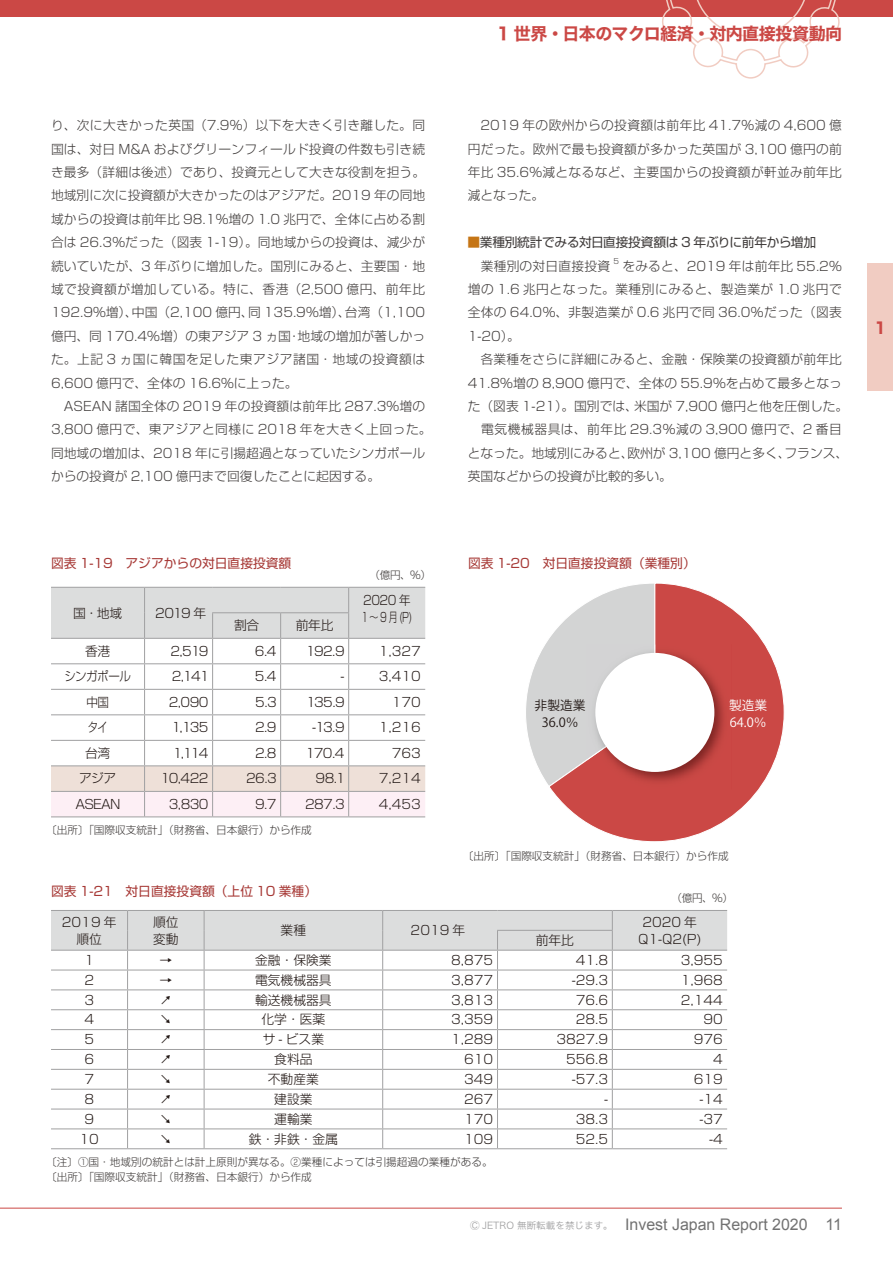
<style>
.page{position:relative;width:893px;height:1263px;background:#fff}
.page>*{position:absolute;margin:0;border:0;box-sizing:border-box;transform-origin:0 0}
.t1{font:16.95px "Hiragino Sans W7";letter-spacing:-.03em;color:#cb4845}
.t2{font:15.9px "Arial";color:#727272}
.t3{font:700 15.9px "Shin Go Pro";color:#cb4845}
.t4{font:300 12.75px/23.4px "Shin Go Pro";letter-spacing:.015em;color:#3f3b3a}
.t5{font:300 12.75px/17px "Shin Go Pro";color:#231916;text-align:center}
.t6{font:12.75px "Shin Go Pro";color:#a73936}
.t7{font:12.75px/23.4px "Shin Go Pro";letter-spacing:-.03em;color:#3f3b3a}
.t8{font:300 12.75px/17px "Shin Go Pro";color:#231916;scale:.9 1}
.t9{font:12.75px/17px "Koz Go Pr 6 N Regular 90 pv RKSJ H";color:#231916;text-align:center}
.t10{font:12.75px/17px "Koz Go Pr 6 N Regular 90 pv RKSJ H";color:#fff}
.t11{font:300 12.75px "Shin Go Pro";color:#231916;scale:.8 1}
.t12{font:300 10.65px/14.9px "Shin Go Pro";color:#3f3b3a}
.t13{font:9.6px "Hiragino Sans W3";color:#a0a0a1}
.t14{font:300 7.5px "Shin Go Pro";color:#3f3b3a}
.s1{color:#c57515}
.s2{font-weight:300}
</style>
<div class="page">
<hr style="left:0;top:1208px;width:842px;height:1px;background:#cb4845">
<div style="left:867px;top:264px;width:26px;height:127px;background:#f1ccc2"></div>
<div style="left:0;top:0;width:893px;height:17px;background:#cb4845"></div>
<svg style="left:662px;top:0;width:178px;height:79px"></svg>
<svg style="left:526px;top:641px;width:22px;height:143px"></svg>
<svg style="left:548px;top:583px;width:237px;height:259px"></svg>
<img style="left:587px;top:644px;width:145px;height:145px">
<img style="left:587px;top:644px;width:68px;height:117px">
<svg style="left:729px;top:699px;width:3px;height:12px"></svg>
<svg style="left:730px;top:717px;width:2px;height:10px"></svg>
<div style="left:595px;top:653px;width:119px;height:119px;background:#fff;border-radius:50%"></div>
<svg style="left:51px;top:587px;width:374px;height:230px"></svg>
<hr style="left:51px;top:1148px;width:77px;height:1px;background:#a0a0a1">
<hr style="left:128px;top:1148px;width:76px;height:1px;background:#a0a0a1">
<hr style="left:204px;top:1148px;width:179px;height:1px;background:#a0a0a1">
<hr style="left:383px;top:1148px;width:114px;height:1px;background:#a0a0a1">
<hr style="left:497px;top:1148px;width:115px;height:1px;background:#a0a0a1">
<hr style="left:612px;top:1148px;width:115px;height:1px;background:#a0a0a1">
<svg style="left:51px;top:910px;width:676px;height:238px"></svg>
<h1 class="t1" style="left:497px;top:21px;width:347px">1 世界・日本のマクロ経済・対内直接投資動向</h1>
<p class="t4" style="left:51px;top:112px;width:388px">り、次に大きかった英国（7.9％）以下を大きく引き離した。同国は、対日 M&amp;A およびグリーンフィールド投資の件数も引き続き最多（詳細は後述）であり、投資元として大きな役割を担う。　地域別に次に投資額が大きかったのはアジアだ。2019 年の同地域からの投資は前年比 98.1％増の 1.0 兆円で、全体に占める割合は 26.3％だった（図表 1-19）。同地域からの投資は、減少が続いていたが、3 年ぶりに増加した。国別にみると、主要国・地域で投資額が増加している。特に、香港（2,500 億円、前年比192.9％増）、中国（2,100 億円、同 135.9％増）、台湾（1,100億円、同 170.4％増）の東アジア 3 ヵ国・地域の増加が著しかった。上記 3 ヵ国に韓国を足した東アジア諸国・地域の投資額は6,600 億円で、全体の 16.6％に上った。<br>　ASEAN 諸国全体の 2019 年の投資額は前年比 287.3％増の3,800 億円で、東アジアと同様に 2018 年を大きく上回った。同地域の増加は、2018 年に引揚超過となっていたシンガポールからの投資が 2,100 億円まで回復したことに起因する。</p>
<p class="t4" style="left:468px;top:112px;width:376px;text-align:justify">　2019 年の欧州からの投資額は前年比 41.7％減の 4,600 億円だった。欧州で最も投資額が多かった英国が 3,100 億円の前年比 35.6％減となるなど、主要国からの投資額が軒並み前年比減となった。</p>
<p class="t7" style="left:467px;top:229px;width:350px"><span class="s1">■</span>業種別統計でみる対日直接投資額は 3 年ぶりに前年から増加<span class="s2">　業種別の対日直接投資</span></p>
<p class="t14" style="left:613px;top:255px;width:7px">5</p>
<p class="t4" style="left:468px;top:253px;width:382px;text-indent:155px">をみると、2019 年は前年比 55.2％増の 1.6 兆円となった。業種別にみると、製造業が 1.0 兆円で全体の 64.0％、非製造業が 0.6 兆円で同 36.0％だった（図表<br>1-20）。<br>　各業種をさらに詳細にみると、金融・保険業の投資額が前年比<br>41.8％増の 8,900 億円で、全体の 55.9％を占めて最多となった（図表 1-21）。国別では、米国が 7,900 億円と他を圧倒した。　電気機械器具は、前年比 29.3％減の 3,900 億円で、2 番目となった。地域別にみると、欧州が 3,100 億円と多く、フランス、英国などからの投資が比較的多い。</p>
<p class="t6" style="left:51px;top:553px;width:242px">図表 1-19　アジアからの対日直接投資額</p>
<p class="t6" style="left:468px;top:553px;width:229px">図表 1-20　対日直接投資額（業種別）</p>
<p class="t12" style="left:369px;top:566px;width:63px">（億円、％）</p>
<p class="t5" style="left:73px;top:603px;width:50px">国・地域</p>
<p class="t5" style="left:155px;top:603px;width:53px">2019 年</p>
<p class="t5" style="left:234px;top:615px;width:27px">割合</p>
<p class="t5" style="left:296px;top:615px;width:39px">前年比</p>
<p class="t8" style="left:361px;top:590px;width:58px">2020 年<br>1～9月(P)</p>
<p class="t5" style="left:85px;top:641px;width:27px">香港</p>
<p class="t5" style="left:171px;top:641px;width:40px">2,519</p>
<p class="t5" style="left:255px;top:641px;width:23px">6.4</p>
<p class="t5" style="left:306px;top:641px;width:40px">192.9</p>
<p class="t5" style="left:379px;top:641px;width:44px">1,327</p>
<p class="t8" style="left:64px;top:666px;width:76px">シンガポール</p>
<p class="t5" style="left:172px;top:666px;width:39px">2,141</p>
<p class="t5" style="left:255px;top:666px;width:23px">5.4</p>
<p class="t5" style="left:341px;top:666px;width:6px">-</p>
<p class="t5" style="left:379px;top:666px;width:44px">3,410</p>
<p class="t8" style="left:87px;top:692px;width:26px">中国</p>
<p class="t5" style="left:169px;top:692px;width:41px">2,090</p>
<p class="t5" style="left:255px;top:692px;width:23px">5.3</p>
<p class="t5" style="left:306px;top:692px;width:40px">135.9</p>
<p class="t5" style="left:392px;top:692px;width:31px">170</p>
<p class="t11" style="left:88px;top:717px;width:26px">タイ</p>
<p class="t5" style="left:171px;top:717px;width:39px">1,135</p>
<p class="t5" style="left:255px;top:717px;width:23px">2.9</p>
<p class="t5" style="left:312px;top:717px;width:34px">-13.9</p>
<p class="t5" style="left:379px;top:717px;width:44px">1,216</p>
<p class="t5" style="left:85px;top:743px;width:27px">台湾</p>
<p class="t5" style="left:173px;top:743px;width:37px">1,114</p>
<p class="t5" style="left:255px;top:743px;width:23px">2.8</p>
<p class="t5" style="left:306px;top:743px;width:40px">170.4</p>
<p class="t5" style="left:392px;top:743px;width:31px">763</p>
<p class="t5" style="left:79px;top:769px;width:39px">アジア</p>
<p class="t5" style="left:160px;top:769px;width:50px">10,422</p>
<p class="t5" style="left:246px;top:769px;width:32px">26.3</p>
<p class="t5" style="left:316px;top:769px;width:32px">98.1</p>
<p class="t5" style="left:379px;top:769px;width:44px">7,214</p>
<p class="t5" style="left:75px;top:794px;width:47px">ASEAN</p>
<p class="t5" style="left:169px;top:794px;width:41px">3,830</p>
<p class="t5" style="left:255px;top:794px;width:23px">9.7</p>
<p class="t5" style="left:305px;top:794px;width:41px">287.3</p>
<p class="t5" style="left:379px;top:794px;width:44px">4,453</p>
<p class="t12" style="left:46px;top:821px;width:267px">〔出所〕「国際収支統計」（財務省、日本銀行）から作成</p>
<p class="t6" style="left:51px;top:880px;width:268px">図表 1-21　対日直接投資額（上位 10 業種）</p>
<p class="t9" style="left:535px;top:697px;width:53px">非製造業<br>36.0％</p>
<p class="t10" style="left:729px;top:697px;width:40px">製造業<br>64.0％</p>
<p class="t12" style="left:463px;top:847px;width:267px">〔出所〕「国際収支統計」（財務省、日本銀行）から作成</p>
<p class="t12" style="left:671px;top:890px;width:63px">（億円、％）</p>
<p class="t5" style="left:62px;top:912px;width:56px">2019 年順位</p>
<p class="t5" style="left:153px;top:912px;width:27px;text-align:left">順位変動</p>
<p class="t5" style="left:281px;top:920px;width:27px">業種</p>
<p class="t5" style="left:411px;top:920px;width:56px">2019 年</p>
<p class="t5" style="left:642px;top:912px;width:56px">2020 年</p>
<p class="t5" style="left:536px;top:930px;width:40px">前年比</p>
<p class="t5" style="left:638px;top:929px;width:65px">Q1-Q2(P)</p>
<p class="t5" style="left:84px;top:950px;width:11px">1</p>
<p class="t5" style="left:159px;top:950px;width:14px">→</p>
<p class="t5" style="left:255px;top:950px;width:78px">金融･保険業</p>
<p class="t5" style="left:451px;top:950px;width:44px">8,875</p>
<p class="t5" style="left:576px;top:950px;width:34px">41.8</p>
<p class="t5" style="left:681px;top:950px;width:44px">3,955</p>
<p class="t5" style="left:84px;top:970px;width:11px">2</p>
<p class="t5" style="left:159px;top:970px;width:14px">→</p>
<p class="t5" style="left:255px;top:970px;width:78px">電気機械器具</p>
<p class="t5" style="left:451px;top:970px;width:44px">3,877</p>
<p class="t5" style="left:572px;top:970px;width:38px">-29.3</p>
<p class="t5" style="left:681px;top:970px;width:44px">1,968</p>
<p class="t5" style="left:84px;top:990px;width:11px">3</p>
<p class="t5" style="left:255px;top:990px;width:78px">輸送機械器具</p>
<p class="t5" style="left:451px;top:990px;width:44px">3,813</p>
<p class="t5" style="left:576px;top:990px;width:34px">76.6</p>
<p class="t5" style="left:681px;top:990px;width:44px">2,144</p>
<p class="t5" style="left:84px;top:1009px;width:11px">4</p>
<p class="t5" style="left:261px;top:1009px;width:65px">化学･医薬</p>
<p class="t5" style="left:451px;top:1009px;width:44px">3,359</p>
<p class="t5" style="left:576px;top:1009px;width:34px">28.5</p>
<p class="t5" style="left:703px;top:1009px;width:21px">90</p>
<p class="t5" style="left:84px;top:1029px;width:11px">5</p>
<p class="t5" style="left:263px;top:1029px;width:63px">サ - ビス業</p>
<p class="t5" style="left:451px;top:1029px;width:44px">1,289</p>
<p class="t5" style="left:556px;top:1029px;width:53px">3827.9</p>
<p class="t5" style="left:694px;top:1029px;width:31px">976</p>
<p class="t5" style="left:84px;top:1049px;width:11px">6</p>
<p class="t5" style="left:274px;top:1049px;width:40px">食料品</p>
<p class="t5" style="left:464px;top:1049px;width:31px">610</p>
<p class="t5" style="left:566px;top:1049px;width:44px">556.8</p>
<p class="t5" style="left:713px;top:1049px;width:11px">4</p>
<p class="t5" style="left:84px;top:1069px;width:11px">7</p>
<p class="t5" style="left:268px;top:1069px;width:53px">不動産業</p>
<p class="t5" style="left:464px;top:1069px;width:31px">349</p>
<p class="t5" style="left:572px;top:1069px;width:38px">-57.3</p>
<p class="t5" style="left:694px;top:1069px;width:31px">619</p>
<p class="t5" style="left:84px;top:1089px;width:11px">8</p>
<p class="t5" style="left:274px;top:1089px;width:40px">建設業</p>
<p class="t5" style="left:464px;top:1089px;width:31px">267</p>
<p class="t5" style="left:604px;top:1089px;width:6px">-</p>
<p class="t5" style="left:699px;top:1089px;width:25px">-14</p>
<p class="t5" style="left:84px;top:1109px;width:11px">9</p>
<p class="t5" style="left:274px;top:1109px;width:40px">運輸業</p>
<p class="t5" style="left:464px;top:1109px;width:31px">170</p>
<p class="t5" style="left:576px;top:1109px;width:34px">38.3</p>
<p class="t5" style="left:699px;top:1109px;width:25px">-37</p>
<p class="t5" style="left:80px;top:1129px;width:21px">10</p>
<p class="t5" style="left:249px;top:1129px;width:91px">鉄･非鉄･金属</p>
<p class="t5" style="left:464px;top:1129px;width:31px">109</p>
<p class="t5" style="left:576px;top:1129px;width:34px">52.5</p>
<p class="t5" style="left:709px;top:1129px;width:15px">-4</p>
<p class="t12" style="left:46px;top:1153px;width:448px">〔注〕①国・地域別の統計とは計上原則が異なる。②業種によっては引揚超過の業種がある。〔出所〕「国際収支統計」（財務省、日本銀行）から作成</p>
<p class="t13" style="left:470px;top:1217px;width:144px">Ⓒ JETRO 無断転載を禁じます。</p>
<p class="t2" style="left:625px;top:1214px;width:218px">Invest Japan Report 2020 11</p>
<p class="t3" style="left:874px;top:315px;width:14px">1</p>
</div>
